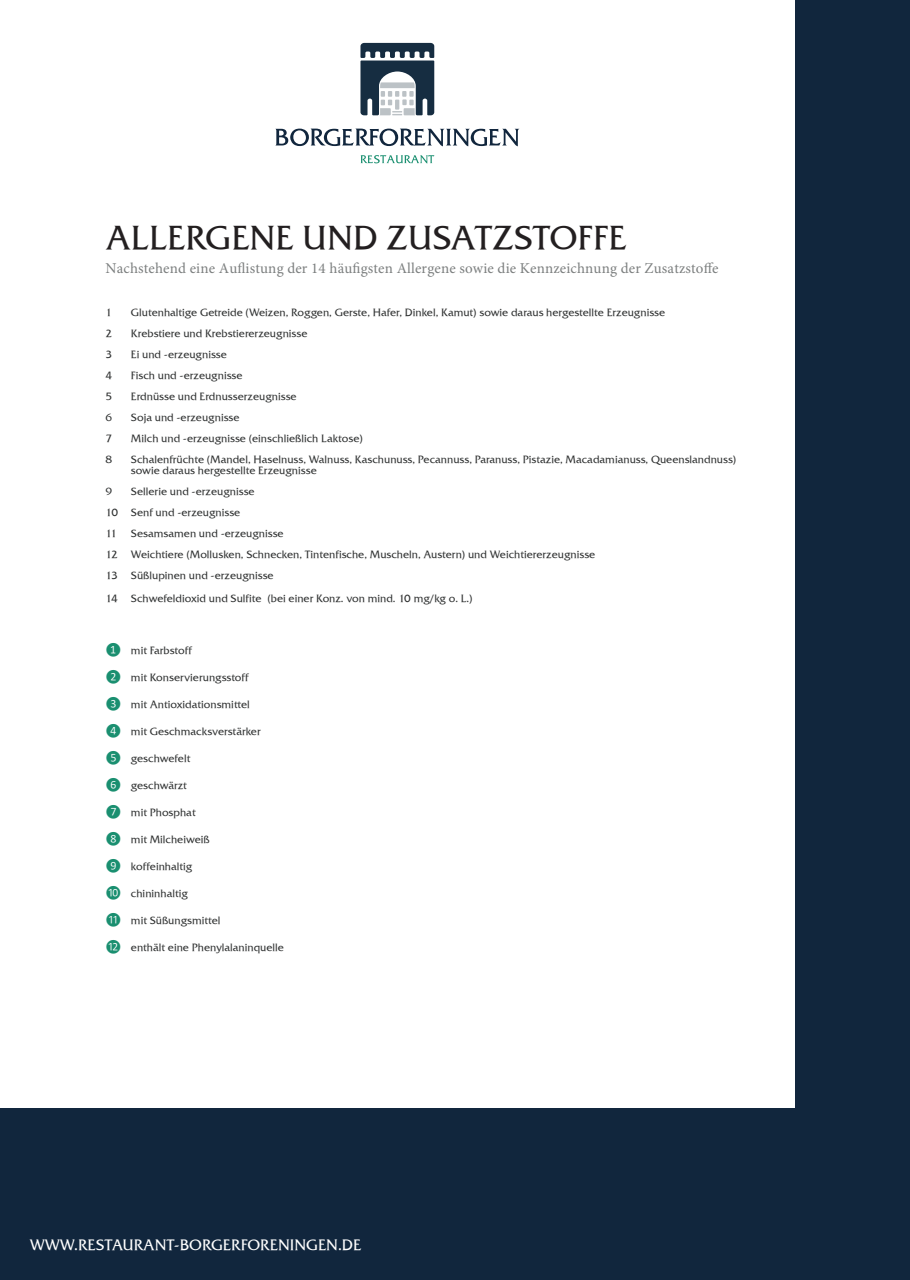
<style>
.page{position:relative;width:910px;height:1280px;background:#11263d}
.page>*{position:absolute;margin:0;border:0;box-sizing:border-box;transform-origin:0 0}
.t1{font:33px "Friz Quadrata TT";color:#231f20}
.t2{font:15px "Minion Pro";letter-spacing:.01em;color:#7c7f7f}
.t3{font:15px "Friz Quadrata TT";color:#fff}
.t4{font:10.5px/21px "Friz Quadrata TT";color:#303232}
.s1{font-family:"Calibri";font-size:12px;color:#1a8f70}
</style>
<div class="page">
<div style="left:0;top:0;width:794px;height:1108px;background:#fff"></div>
<svg style="left:360px;top:43px;width:74px;height:72px"></svg>
<svg style="left:360px;top:155px;width:74px;height:8px"></svg>
<svg style="left:275px;top:129px;width:244px;height:17px"></svg>
<h1 class="t1" style="left:105px;top:220px;width:523px">ALLERGENE UND ZUSATZSTOFFE</h1>
<h2 class="t2" style="left:105px;top:261px;width:615px">Nachstehend eine Auflistung der 14 häufigsten Allergene sowie die Kennzeichnung der Zusatzstoffe</h2>
<p class="t4" style="left:105px;top:302px;width:8px">1</p>
<p class="t4" style="left:131px;top:302px;width:536px">Glutenhaltige Getreide (Weizen, Roggen, Gerste, Hafer, Dinkel, Kamut) sowie daraus hergestellte Erzeugnisse</p>
<p class="t4" style="left:105px;top:323px;width:8px">2</p>
<p class="t4" style="left:131px;top:323px;width:178px">Krebstiere und Krebstiererzeugnisse</p>
<p class="t4" style="left:105px;top:344px;width:8px">3</p>
<p class="t4" style="left:131px;top:344px;width:97px">Ei und -erzeugnisse</p>
<p class="t4" style="left:105px;top:365px;width:8px">4</p>
<p class="t4" style="left:131px;top:365px;width:113px">Fisch und -erzeugnisse</p>
<p class="t4" style="left:105px;top:386px;width:8px">5</p>
<p class="t4" style="left:131px;top:386px;width:167px">Erdnüsse und Erdnusserzeugnisse</p>
<p class="t4" style="left:105px;top:407px;width:8px">6</p>
<p class="t4" style="left:131px;top:407px;width:110px">Soja und -erzeugnisse</p>
<p class="t4" style="left:105px;top:428px;width:8px">7</p>
<p class="t4" style="left:131px;top:428px;width:233px">Milch und -erzeugnisse (einschließlich Laktose)</p>
<p class="t4" style="left:105px;top:449px;width:8px">8</p>
<p class="t4" style="left:131px;top:455px;width:607px;line-height:10.5px">Schalenfrüchte (Mandel, Haselnuss, Walnuss, Kaschunuss, Pecannuss, Paranuss, Pistazie, Macadamianuss, Queenslandnuss) sowie daraus hergestellte Erzeugnisse</p>
<p class="t4" style="left:105px;top:481px;width:8px">9</p>
<p class="t4" style="left:105px;top:481px;width:151px;text-indent:26px">Sellerie und -erzeugnisse<br>10 Senf und -erzeugnisse<br>11</p>
<p class="t4" style="left:105px;top:523px;width:491px;text-indent:26px">Sesamsamen und -erzeugnisse<br>12 Weichtiere (Mollusken, Schnecken, Tintenfische, Muscheln, Austern) und Weichtiererzeugnisse<br>13</p>
<p class="t4" style="left:131px;top:565px;width:144px">Süßlupinen und -erzeugnisse</p>
<p class="t4" style="left:105px;top:588px;width:369px">14 Schwefeldioxid und Sulfite (bei einer Konz. von mind. 10 mg/kg o. L.)</p>
<p class="t4" style="left:105px;top:640px;width:88px"><span class="s1">❶</span> mit Farbstoff</p>
<p class="t4" style="left:105px;top:667px;width:145px"><span class="s1">❷</span> mit Konservierungsstoff</p>
<p class="t4" style="left:105px;top:694px;width:146px"><span class="s1">❸</span> mit Antioxidationsmittel</p>
<p class="t4" style="left:105px;top:721px;width:157px"><span class="s1">❹</span> mit Geschmacksverstärker</p>
<p class="t4" style="left:105px;top:748px;width:86px"><span class="s1">❺</span> geschwefelt</p>
<p class="t4" style="left:105px;top:775px;width:83px"><span class="s1">❻</span> geschwärzt</p>
<p class="t4" style="left:105px;top:802px;width:92px"><span class="s1">❼</span> mit Phosphat</p>
<p class="t4" style="left:105px;top:829px;width:106px"><span class="s1">❽</span> mit Milcheiweiß</p>
<p class="t4" style="left:105px;top:856px;width:88px"><span class="s1">❾</span> koffeinhaltig</p>
<p class="t4" style="left:105px;top:883px;width:84px"><span class="s1">❿</span> chininhaltig</p>
<p class="t4" style="left:105px;top:910px;width:117px"><span class="s1">⓫</span> mit Süßungsmittel</p>
<p class="t4" style="left:105px;top:937px;width:180px"><span class="s1">⓬</span> enthält eine Phenylalaninquelle</p>
<h2 class="t3" style="left:30px;top:1237px;width:333px">WWW.RESTAURANT-BORGERFORENINGEN.DE</h2>
</div>
